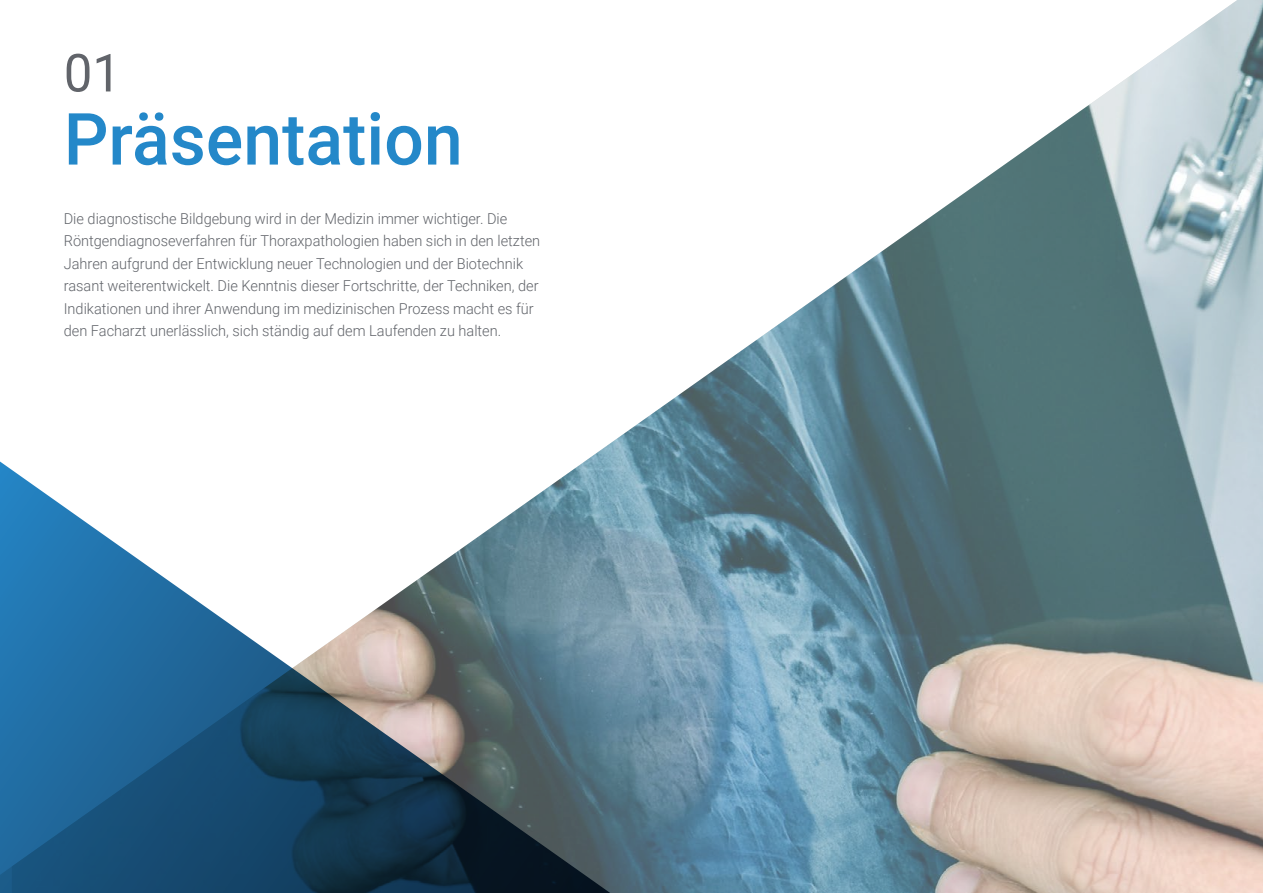
<style>
.page{position:relative;width:1263px;height:893px;background:#fff}
.page>*{position:absolute;margin:0;border:0;box-sizing:border-box;transform-origin:0 0}
.t1{font:500 72px "Roboto";color:#2488c9}
.t2{font:52.5px "Roboto";color:#61646a}
.t3{font:300 15px/22.5px "Roboto";color:#61646a}
</style>
<div class="page">
<img style="left:607px;top:0;width:656px;height:893px">
<svg style="left:0;top:446px;width:640px;height:447px"></svg>
<h2 class="t2" style="left:64px;top:36px;width:59px">01</h2>
<h1 class="t1" style="left:64px;top:89px;width:400px">Präsentation</h1>
<p class="t3" style="left:64px;top:207px;width:478px">Die diagnostische Bildgebung wird in der Medizin immer wichtiger. Die Röntgendiagnoseverfahren für Thoraxpathologien haben sich in den letzten Jahren aufgrund der Entwicklung neuer Technologien und der Biotechnik rasant weiterentwickelt. Die Kenntnis dieser Fortschritte, der Techniken, der Indikationen und ihrer Anwendung im medizinischen Prozess macht es für den Facharzt unerlässlich, sich ständig auf dem Laufenden zu halten.</p>
</div>
